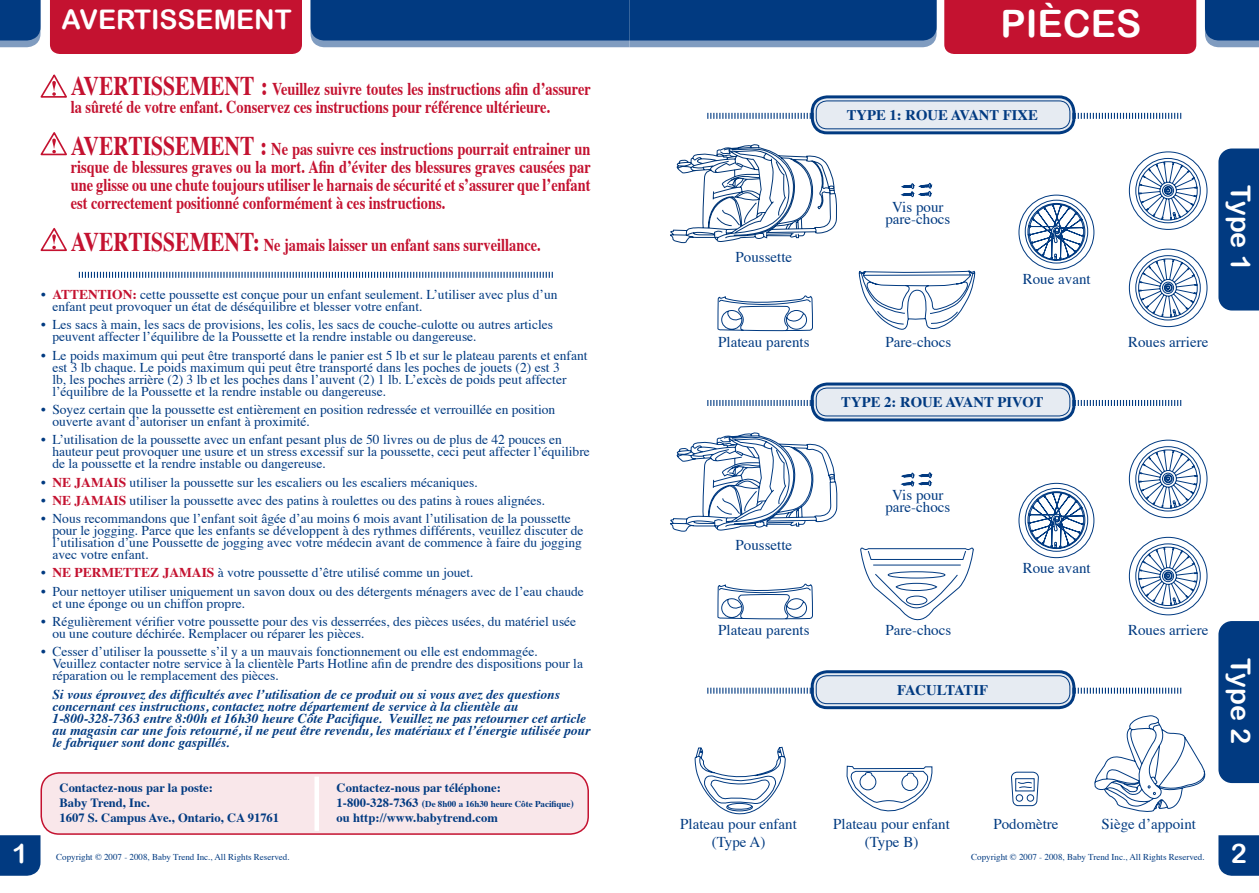
<style>
.page{position:relative;width:1259px;height:893px;background:#fff}
.page>*{position:absolute;margin:0;border:0;box-sizing:border-box;transform-origin:0 0}
.t1{font:37.8px "Arial Rounded MT Bold";color:#fff}
.t2{font:27px "Arial Rounded MT Bold";color:#fff}
.t3{font:700 18px/18px "Times";color:#c41230;scale:.8 1}
.t4{font:15px/12px "Times";color:#013a81;text-align:center}
.t5{font:700 14.7px "Times";color:#013a81}
.t6{font:13.5px/12px "Times";color:#013a81}
.t7{font:italic 700 13.5px/12px "Times";color:#013a81}
.t8{font:700 12.6px/15.1px "Times";color:#013a81}
.t9{font:9px "Times";color:#013a81}
.t10{font:700 9px "Times";color:#013a81}
.s1{font-size:27px}
.s2{font-weight:700;color:#c41230}
.s3{font-size:12.6px}
.s4{font-size:10.5px}
</style>
<div class="page">
<div style="left:50px;top:0;width:252px;height:54px;background:#c41230"></div>
<svg style="left:0;top:0;width:40px;height:47px;background:#164a8b"></svg>
<div style="left:0;top:835px;width:40px;height:41px;background:#013a81"></div>
<div style="left:944px;top:0;width:252px;height:54px;background:#c41230"></div>
<svg style="left:310px;top:0;width:626px;height:47px;background:#13488a"></svg>
<svg style="left:1205px;top:0;width:54px;height:47px;background:#164a8b"></svg>
<svg style="left:1218px;top:835px;width:41px;height:41px;background:#0c4286"></svg>
<div style="left:1218px;top:148px;width:41px;height:162px;background:#013a81"></div>
<svg style="left:707px;top:113px;width:474px;height:6px"></svg>
<div style="left:813px;top:98px;width:259px;height:33px;background:#e6ebf2;border-radius:13px"></div>
<div style="left:810px;top:95px;width:265px;height:39px;border:3px solid #013a81;border-radius:15px"></div>
<div style="left:815px;top:100px;width:255px;height:29px;border:1px solid #013a81;border-radius:11px"></div>
<svg style="left:1018px;top:194px;width:76px;height:76px"></svg>
<svg style="left:858px;top:271px;width:117px;height:59px"></svg>
<svg style="left:1128px;top:151px;width:79px;height:79px"></svg>
<svg style="left:1128px;top:248px;width:79px;height:79px"></svg>
<svg style="left:707px;top:400px;width:474px;height:6px"></svg>
<div style="left:813px;top:386px;width:259px;height:32px;background:#e6ebf2;border-radius:14px"></div>
<div style="left:810px;top:383px;width:265px;height:38px;border:3px solid #013a81;border-radius:15px"></div>
<div style="left:815px;top:388px;width:255px;height:28px;border:1px solid #013a81;border-radius:11px"></div>
<div style="left:1218px;top:621px;width:41px;height:162px;background:#013a81"></div>
<svg style="left:670px;top:144px;width:167px;height:100px"></svg>
<svg style="left:717px;top:295px;width:96px;height:36px"></svg>
<svg style="left:707px;top:688px;width:474px;height:6px"></svg>
<div style="left:813px;top:673px;width:259px;height:33px;background:#e6ebf2;border-radius:14px"></div>
<div style="left:810px;top:670px;width:265px;height:39px;border:3px solid #013a81;border-radius:15px"></div>
<div style="left:815px;top:675px;width:255px;height:29px;border:1px solid #013a81;border-radius:11px"></div>
<svg style="left:1018px;top:483px;width:76px;height:75px"></svg>
<svg style="left:1128px;top:439px;width:79px;height:79px"></svg>
<svg style="left:1128px;top:537px;width:79px;height:79px"></svg>
<svg style="left:717px;top:583px;width:96px;height:37px"></svg>
<svg style="left:670px;top:418px;width:167px;height:114px"></svg>
<svg style="left:860px;top:547px;width:114px;height:74px"></svg>
<svg style="left:1011px;top:771px;width:28px;height:35px"></svg>
<svg style="left:1094px;top:716px;width:112px;height:96px"></svg>
<svg style="left:694px;top:746px;width:92px;height:69px"></svg>
<svg style="left:846px;top:765px;width:86px;height:47px"></svg>
<svg style="left:900px;top:183px;width:33px;height:15px"></svg>
<svg style="left:900px;top:473px;width:33px;height:14px"></svg>
<div style="left:41px;top:773px;width:547px;height:61px;background:#f9e7ea;border-radius:18px"></div>
<div style="left:40px;top:772px;width:549px;height:63px;border:2px solid #c41230;border-radius:18px"></div>
<div style="left:314px;top:777px;width:5px;height:54px;background:#fff"></div>
<svg style="left:79px;top:272px;width:474px;height:6px"></svg>
<svg style="left:40px;top:74px;width:27px;height:24px"></svg>
<svg style="left:40px;top:132px;width:27px;height:24px"></svg>
<svg style="left:40px;top:227px;width:27px;height:25px"></svg>
<h2 class="t2" style="left:62px;top:4px;width:231px">AVERTISSEMENT</h2>
<h1 class="t1" style="left:1000px;top:1px;width:142px">PIÈCES</h1>
<h3 class="t3" style="left:71px;top:78px;width:651px"><span class="s1">AVERTISSEMENT :</span> Veuillez suivre toutes les instructions afin d’assurer la sûreté de votre enfant. Conservez ces instructions pour référence ultérieure.</h3>
<p class="t3" style="left:71px;top:138px;width:651px;text-align:justify"><span class="s1">AVERTISSEMENT :</span> Ne pas suivre ces instructions pourrait entrainer un risque de blessures graves ou la mort. Afin d’éviter des blessures graves causées par une glisse ou une chute toujours utiliser le harnais de sécurité et s’assurer que l’enfant est correctement positionné conformément à ces instructions.</p>
<h3 class="t3" style="left:71px;top:234px;width:589px"><span class="s1">AVERTISSEMENT:</span> Ne jamais laisser un enfant sans surveillance.</h3>
<p class="t6" style="left:52px;top:287px;width:507px;text-indent:-11px">• <span class="s2">ATTENTION:</span> cette poussette est conçue pour un enfant seulement. L’utiliser avec plus d’un enfant peut provoquer un état de déséquilibre et blesser votre enfant.</p>
<p class="t6" style="left:52px;top:318px;width:502px;text-indent:-11px">• Les sacs à main, les sacs de provisions, les colis, les sacs de couche-culotte ou autres articles peuvent affecter l’équilibre de la Poussette et la rendre instable ou dangereuse.</p>
<p class="t6" style="left:52px;top:348px;width:537px;text-indent:-11px">• Le poids maximum qui peut être transporté dans le panier est 5 lb et sur le plateau parents et enfant est 3 lb chaque. Le poids maximum qui peut être transporté dans les poches de jouets (2) est 3<br>lb, les poches arrière (2) 3 lb et les poches dans l’auvent (2) 1 lb. L’excès de poids peut affecter l’équilibre de la Poussette et la rendre instable ou dangereuse.</p>
<p class="t6" style="left:52px;top:402px;width:504px;text-indent:-11px">• Soyez certain que la poussette est entièrement en position redressée et verrouillée en position ouverte avant d’autoriser un enfant à proximité.</p>
<p class="t6" style="left:52px;top:433px;width:539px;text-indent:-11px">• L’utilisation de la poussette avec un enfant pesant plus de 50 livres ou de plus de 42 pouces en hauteur peut provoquer une usure et un stress excessif sur la poussette, ceci peut affecter l’équilibre de la poussette et la rendre instable ou dangereuse.</p>
<p class="t6" style="left:41px;top:475px;width:438px">• <span class="s2">NE JAMAIS</span> utiliser la poussette sur les escaliers ou les escaliers mécaniques.</p>
<p class="t6" style="left:41px;top:493px;width:506px">• <span class="s2">NE JAMAIS</span> utiliser la poussette avec des patins à roulettes ou des patins à roues alignées.</p>
<p class="t6" style="left:52px;top:511px;width:532px;text-indent:-11px">• Nous recommandons que l’enfant soit âgée d’au moins 6 mois avant l’utilisation de la poussette pour le jogging. Parce que les enfants se développent à des rythmes différents, veuillez discuter de l’utilisation d’une Poussette de jogging avec votre médecin avant de commence à faire du jogging avec votre enfant.</p>
<p class="t6" style="left:41px;top:566px;width:434px">• <span class="s2">NE PERMETTEZ JAMAIS</span> à votre poussette d’être utilisé comme un jouet.</p>
<p class="t6" style="left:52px;top:584px;width:533px;text-indent:-11px">• Pour nettoyer utiliser uniquement un savon doux ou des détergents ménagers avec de l’eau chaude et une éponge ou un chiffon propre.</p>
<p class="t6" style="left:52px;top:614px;width:525px;text-indent:-11px">• Régulièrement vérifier votre poussette pour des vis desserrées, des pièces usées, du matériel usée ou une couture déchirée. Remplacer ou réparer les pièces.</p>
<p class="t6" style="left:52px;top:645px;width:532px;text-indent:-11px">• Cesser d’utiliser la poussette s’il y a un mauvais fonctionnement ou elle est endommagée.<br>Veuillez contacter notre service à la clientèle Parts Hotline afin de prendre des dispositions pour la réparation ou le remplacement des pièces.</p>
<p class="t7" style="left:52px;top:687px;width:539px">Si vous éprouvez des difficultés avec l’utilisation de ce produit ou si vous avez des questions concernant ces instructions, contactez notre département de service à la clientèle au 1-800-328-7363 entre 8:00h et 16h30 heure Côte Pacifique. Veuillez ne pas retourner cet article au magasin car une fois retourné, il ne peut être revendu, les matériaux et l’énergie utilisée pour le fabriquer sont donc gaspillés.</p>
<p class="t8" style="left:337px;top:778px;width:166px">Contactez-nous par téléphone:</p>
<p class="t10" style="left:337px;top:795px;width:239px"><span class="s3">1-800-328-7363</span> <span class="s4">(</span>De 8h00 a 16h30 heure Côte Pacifique<span class="s4">)</span></p>
<p class="t8" style="left:337px;top:809px;width:163px">ou http://www.babytrend.com</p>
<p class="t5" style="left:846px;top:101px;width:193px">TYPE 1: ROUE AVANT FIXE</p>
<h2 class="t2" style="left:1256px;top:185px;width:88px;rotate:90deg">Type 1</h2>
<p class="t4" style="left:885px;top:200px;width:66px">Vis pour pare-chocs</p>
<p class="t4" style="left:735px;top:249px;width:58px">Poussette</p>
<p class="t4" style="left:1022px;top:272px;width:69px">Roue avant</p>
<p class="t4" style="left:718px;top:335px;width:93px">Plateau parents</p>
<p class="t4" style="left:885px;top:335px;width:67px">Pare-chocs</p>
<p class="t4" style="left:1128px;top:335px;width:82px">Roues arriere</p>
<p class="t5" style="left:841px;top:388px;width:204px">TYPE 2: ROUE AVANT PIVOT</p>
<p class="t4" style="left:885px;top:488px;width:66px">Vis pour pare-chocs</p>
<p class="t4" style="left:735px;top:538px;width:58px">Poussette</p>
<p class="t4" style="left:1022px;top:560px;width:69px">Roue avant</p>
<p class="t4" style="left:718px;top:623px;width:93px">Plateau parents</p>
<p class="t4" style="left:885px;top:623px;width:67px">Pare-chocs</p>
<p class="t4" style="left:1128px;top:623px;width:82px">Roues arriere</p>
<h2 class="t2" style="left:1256px;top:658px;width:88px;rotate:90deg">Type 2</h2>
<p class="t5" style="left:897px;top:676px;width:92px">FACULTATIF</p>
<p class="t8" style="left:60px;top:778px;width:221px">Contactez-nous par la poste:<br>Baby Trend, Inc.<br>1607 S. Campus Ave., Ontario, CA 91761</p>
<p class="t4" style="left:680px;top:817px;width:118px">Plateau pour enfant</p>
<p class="t4" style="left:993px;top:817px;width:66px">Podomètre</p>
<p class="t4" style="left:712px;top:835px;width:55px">(Type A)</p>
<p class="t4" style="left:833px;top:817px;width:118px">Plateau pour enfant</p>
<p class="t4" style="left:1101px;top:817px;width:96px">Siège d’appoint</p>
<p class="t4" style="left:865px;top:835px;width:55px">(Type B)</p>
<h2 class="t2" style="left:12px;top:838px;width:18px">1</h2>
<p class="t9" style="left:56px;top:848px;width:235px">Copyright © 2007 - 2008, Baby Trend Inc., All Rights Reserved.</p>
<p class="t9" style="left:971px;top:848px;width:235px">Copyright © 2007 - 2008, Baby Trend Inc., All Rights Reserved.</p>
<h2 class="t2" style="left:1230px;top:838px;width:18px">2</h2>
</div>
